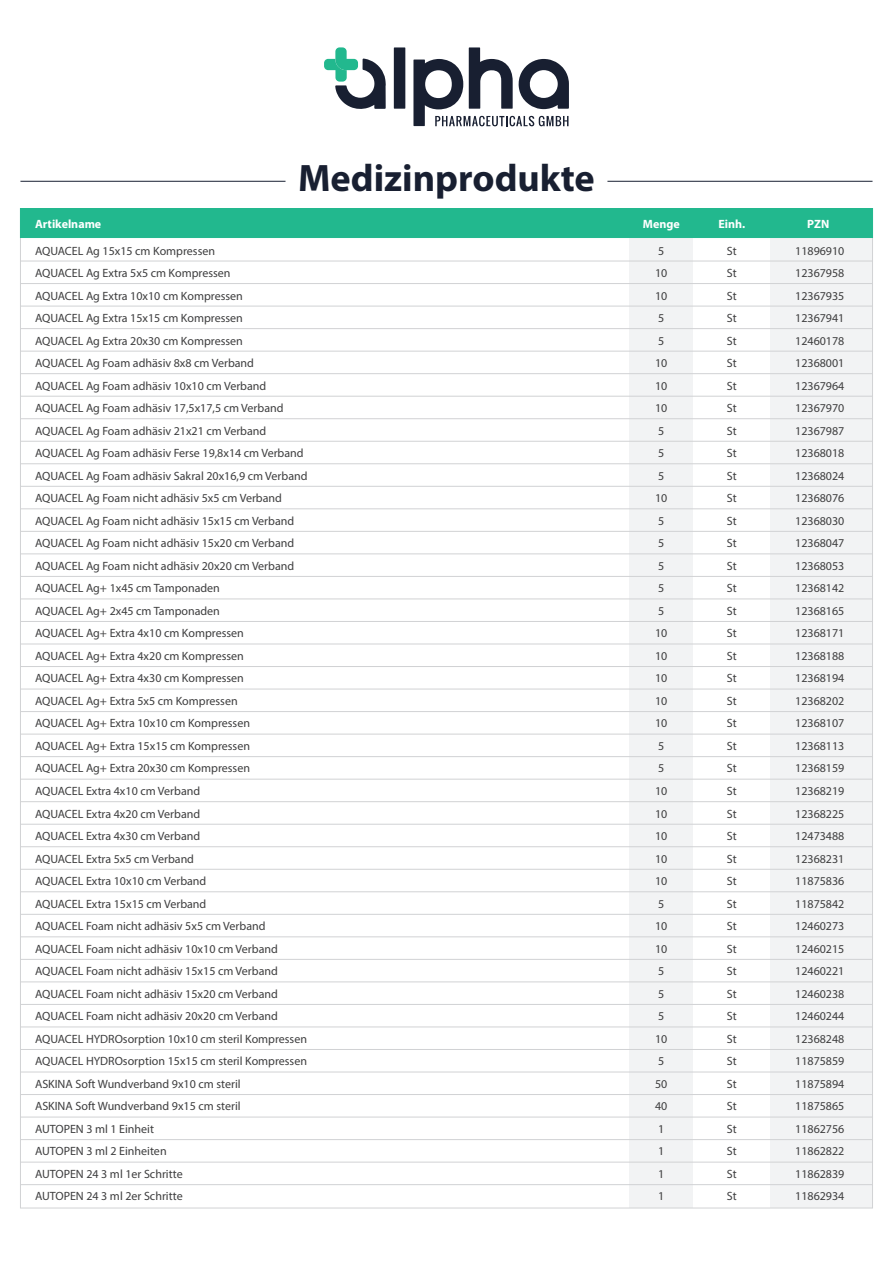
<style>
.page{position:relative;width:893px;height:1263px;background:#fff}
.page>*{position:absolute;margin:0;border:0;box-sizing:border-box;transform-origin:0 0}
.t1{font:700 38.4px "Myriad Pro";color:#181f31}
.t2{font:12px/22.5px "Myriad Pro";color:#3e3e3f}
.t3{font:700 12px "Myriad Pro";color:#fff}
</style>
<div class="page">
<div style="left:630px;top:208px;width:63px;height:1000px;background:#f2f3f4"></div>
<div style="left:770px;top:208px;width:102px;height:1000px;background:#f2f3f4"></div>
<div style="left:394px;top:47px;width:11px;height:62px;background:#181f31"></div>
<svg style="left:413px;top:47px;width:156px;height:79px"></svg>
<svg style="left:327px;top:47px;width:59px;height:62px"></svg>
<svg style="left:324px;top:59px;width:23px;height:23px"></svg>
<div style="left:20px;top:208px;width:853px;height:30px;background:#22b88e"></div>
<hr style="left:20px;top:261px;width:852px;height:1px;background:#d1d2d4">
<hr style="left:20px;top:283px;width:852px;height:1px;background:#d1d2d4">
<hr style="left:20px;top:306px;width:852px;height:1px;background:#d1d2d4">
<hr style="left:20px;top:328px;width:852px;height:1px;background:#d1d2d4">
<hr style="left:20px;top:351px;width:852px;height:1px;background:#d1d2d4">
<hr style="left:20px;top:373px;width:852px;height:1px;background:#d1d2d4">
<hr style="left:20px;top:396px;width:852px;height:1px;background:#d1d2d4">
<hr style="left:20px;top:418px;width:852px;height:1px;background:#d1d2d4">
<hr style="left:20px;top:441px;width:852px;height:1px;background:#d1d2d4">
<hr style="left:20px;top:463px;width:852px;height:1px;background:#d1d2d4">
<hr style="left:20px;top:486px;width:852px;height:1px;background:#d1d2d4">
<hr style="left:20px;top:508px;width:852px;height:1px;background:#d1d2d4">
<hr style="left:20px;top:531px;width:852px;height:1px;background:#d1d2d4">
<hr style="left:20px;top:553px;width:852px;height:1px;background:#d1d2d4">
<hr style="left:20px;top:576px;width:852px;height:1px;background:#d1d2d4">
<hr style="left:20px;top:598px;width:852px;height:1px;background:#d1d2d4">
<hr style="left:20px;top:621px;width:852px;height:1px;background:#d1d2d4">
<hr style="left:20px;top:644px;width:852px;height:1px;background:#d1d2d4">
<hr style="left:20px;top:666px;width:852px;height:1px;background:#d1d2d4">
<hr style="left:20px;top:689px;width:852px;height:1px;background:#d1d2d4">
<hr style="left:20px;top:711px;width:852px;height:1px;background:#d1d2d4">
<hr style="left:20px;top:734px;width:852px;height:1px;background:#d1d2d4">
<hr style="left:20px;top:756px;width:852px;height:1px;background:#d1d2d4">
<hr style="left:20px;top:779px;width:852px;height:1px;background:#d1d2d4">
<hr style="left:20px;top:801px;width:852px;height:1px;background:#d1d2d4">
<hr style="left:20px;top:824px;width:852px;height:1px;background:#d1d2d4">
<hr style="left:20px;top:846px;width:852px;height:1px;background:#d1d2d4">
<hr style="left:20px;top:869px;width:852px;height:1px;background:#d1d2d4">
<hr style="left:20px;top:891px;width:852px;height:1px;background:#d1d2d4">
<hr style="left:20px;top:914px;width:852px;height:1px;background:#d1d2d4">
<hr style="left:20px;top:936px;width:852px;height:1px;background:#d1d2d4">
<hr style="left:20px;top:959px;width:852px;height:1px;background:#d1d2d4">
<hr style="left:20px;top:981px;width:852px;height:1px;background:#d1d2d4">
<hr style="left:20px;top:1004px;width:852px;height:1px;background:#d1d2d4">
<hr style="left:20px;top:1026px;width:852px;height:1px;background:#d1d2d4">
<hr style="left:20px;top:1049px;width:852px;height:1px;background:#d1d2d4">
<hr style="left:20px;top:1072px;width:852px;height:1px;background:#d1d2d4">
<hr style="left:20px;top:1094px;width:852px;height:1px;background:#d1d2d4">
<hr style="left:20px;top:1117px;width:852px;height:1px;background:#d1d2d4">
<hr style="left:20px;top:1139px;width:852px;height:1px;background:#d1d2d4">
<hr style="left:20px;top:1162px;width:852px;height:1px;background:#d1d2d4">
<hr style="left:20px;top:1184px;width:852px;height:1px;background:#d1d2d4">
<hr style="left:20px;top:181px;width:265px;height:1px;background:#181f31">
<hr style="left:607px;top:181px;width:265px;height:1px;background:#181f31">
<h1 class="t1" style="left:298px;top:153px;width:298px">Medizinprodukte</h1>
<p class="t3" style="left:35px;top:216px;width:68px">Artikelname</p>
<p class="t3" style="left:643px;top:216px;width:38px">Menge</p>
<p class="t3" style="left:718px;top:216px;width:28px">Einh.</p>
<p class="t3" style="left:807px;top:216px;width:24px">PZN</p>
<p class="t2" style="left:35px;top:239px;width:274px">AQUACEL Ag 15x15 cm Kompressen<br>AQUACEL Ag Extra 5x5 cm Kompressen<br>AQUACEL Ag Extra 10x10 cm Kompressen<br>AQUACEL Ag Extra 15x15 cm Kompressen<br>AQUACEL Ag Extra 20x30 cm Kompressen<br>AQUACEL Ag Foam adhäsiv 8x8 cm Verband<br>AQUACEL Ag Foam adhäsiv 10x10 cm Verband AQUACEL Ag Foam adhäsiv 17,5x17,5 cm Verband AQUACEL Ag Foam adhäsiv 21x21 cm Verband AQUACEL Ag Foam adhäsiv Ferse 19,8x14 cm Verband AQUACEL Ag Foam adhäsiv Sakral 20x16,9 cm Verband AQUACEL Ag Foam nicht adhäsiv 5x5 cm Verband AQUACEL Ag Foam nicht adhäsiv 15x15 cm Verband AQUACEL Ag Foam nicht adhäsiv 15x20 cm Verband AQUACEL Ag Foam nicht adhäsiv 20x20 cm Verband AQUACEL Ag+ 1x45 cm Tamponaden<br>AQUACEL Ag+ 2x45 cm Tamponaden<br>AQUACEL Ag+ Extra 4x10 cm Kompressen<br>AQUACEL Ag+ Extra 4x20 cm Kompressen<br>AQUACEL Ag+ Extra 4x30 cm Kompressen<br>AQUACEL Ag+ Extra 5x5 cm Kompressen<br>AQUACEL Ag+ Extra 10x10 cm Kompressen<br>AQUACEL Ag+ Extra 15x15 cm Kompressen<br>AQUACEL Ag+ Extra 20x30 cm Kompressen<br>AQUACEL Extra 4x10 cm Verband<br>AQUACEL Extra 4x20 cm Verband<br>AQUACEL Extra 4x30 cm Verband<br>AQUACEL Extra 5x5 cm Verband<br>AQUACEL Extra 10x10 cm Verband<br>AQUACEL Extra 15x15 cm Verband<br>AQUACEL Foam nicht adhäsiv 5x5 cm Verband AQUACEL Foam nicht adhäsiv 10x10 cm Verband AQUACEL Foam nicht adhäsiv 15x15 cm Verband AQUACEL Foam nicht adhäsiv 15x20 cm Verband AQUACEL Foam nicht adhäsiv 20x20 cm Verband AQUACEL HYDROsorption 10x10 cm steril Kompressen AQUACEL HYDROsorption 15x15 cm steril Kompressen ASKINA Soft Wundverband 9x10 cm steril<br>ASKINA Soft Wundverband 9x15 cm steril<br>AUTOPEN 3 ml 1 Einheit<br>AUTOPEN 3 ml 2 Einheiten<br>AUTOPEN 24 3 ml 1er Schritte<br>AUTOPEN 24 3 ml 2er Schritte</p>
<p class="t2" style="left:655px;top:239px;width:14px">5<br>10<br>10<br>5<br>5<br>10<br>10<br>10<br>5<br>5<br>5<br>10<br>5<br>5<br>5<br>5<br>5<br>10<br>10<br>10<br>10<br>10<br>5<br>5<br>10<br>10<br>10<br>10<br>10<br>5<br>10<br>10<br>5<br>5<br>5<br>10<br>5<br>50<br>40<br>1<br>1<br>1<br>1</p>
<p class="t2" style="left:795px;top:239px;width:51px;text-align:justify">11896910<br>12367958<br>12367935<br>12367941<br>12460178<br>12368001<br>12367964<br>12367970<br>12367987<br>12368018<br>12368024<br>12368076<br>12368030<br>12368047<br>12368053<br>12368142<br>12368165<br>12368171<br>12368188<br>12368194<br>12368202<br>12368107<br>12368113<br>12368159<br>12368219<br>12368225<br>12473488<br>12368231<br>11875836<br>11875842<br>12460273<br>12460215<br>12460221<br>12460238<br>12460244<br>12368248<br>11875859<br>11875894<br>11875865<br>11862756<br>11862822<br>11862839<br>11862934</p>
<p class="t2" style="left:727px;top:239px;width:11px;text-align:justify">St St St St St St St St St St St St St St St St St St St St St St St St St St St St St St St St St St St St St St St St St St St</p>
</div>
